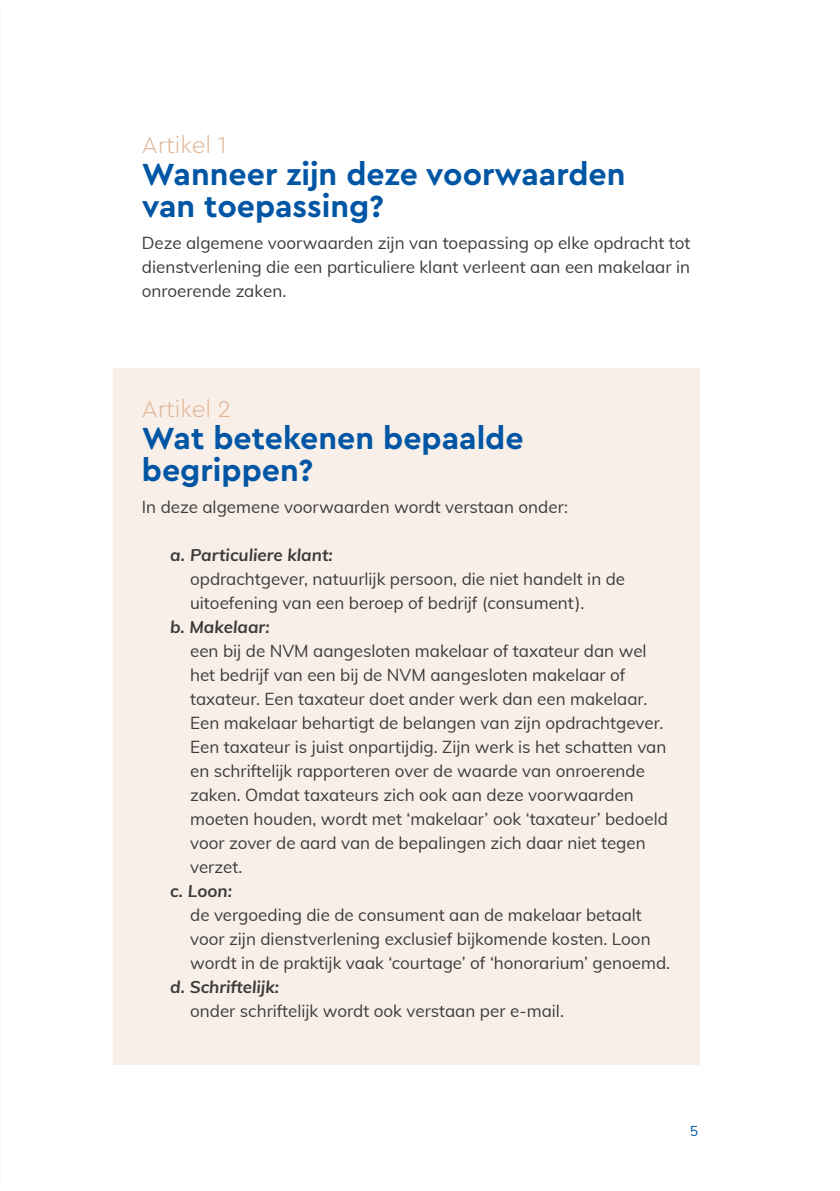
<style>
.page{position:relative;width:840px;height:1191px;background:#fff}
.page>*{position:absolute;margin:0;border:0;box-sizing:border-box;transform-origin:0 0}
.t1{font:700 32px/32px "Cera Pro";color:#0056a4}
.t2{font:300 24px "Cera Pro";color:#dfb392}
.t3{font:17px/24px "Muli";color:#3c3c3b}
.t4{font:italic 700 17px "Muli";color:#3c3c3b}
.t5{font:14px "Muli";color:#0056a4}
</style>
<div class="page">
<div style="left:113px;top:369px;width:586px;height:696px;background:#f9efe9"></div>
<h2 class="t2" style="left:142px;top:129px;width:86px">Artikel 1</h2>
<h1 class="t1" style="left:142px;top:157px;width:485px">Wanneer zijn deze voorwaarden van toepassing?</h1>
<p class="t3" style="left:142px;top:230px;width:549px;text-align:justify">Deze algemene voorwaarden zijn van toepassing op elke opdracht tot dienstverlening die een particuliere klant verleent aan een makelaar in onroerende zaken.</p>
<h2 class="t2" style="left:142px;top:393px;width:91px">Artikel 2</h2>
<h1 class="t1" style="left:142px;top:421px;width:383px">Wat betekenen bepaalde begrippen?</h1>
<p class="t3" style="left:142px;top:494px;width:427px">In deze algemene voorwaarden wordt verstaan onder:</p>
<p class="t4" style="left:170px;top:542px;width:164px">a. Particuliere klant:</p>
<p class="t3" style="left:190px;top:566px;width:436px">opdrachtgever, natuurlijk persoon, die niet handelt in de uitoefening van een beroep of bedrijf (consument).</p>
<p class="t4" style="left:170px;top:614px;width:101px">b. Makelaar:</p>
<p class="t3" style="left:190px;top:638px;width:479px">een bij de NVM aangesloten makelaar of taxateur dan wel het bedrijf van een bij de NVM aangesloten makelaar of taxateur. Een taxateur doet ander werk dan een makelaar.<br>Een makelaar behartigt de belangen van zijn opdrachtgever.<br>Een taxateur is juist onpartijdig. Zijn werk is het schatten van en schriftelijk rapporteren over de waarde van onroerende zaken. Omdat taxateurs zich ook aan deze voorwaarden moeten houden, wordt met ‘makelaar’ ook ‘taxateur’ bedoeld voor zover de aard van de bepalingen zich daar niet tegen verzet.</p>
<p class="t4" style="left:170px;top:878px;width:63px">c. Loon:</p>
<p class="t3" style="left:190px;top:902px;width:481px">de vergoeding die de consument aan de makelaar betaalt voor zijn dienstverlening exclusief bijkomende kosten. Loon wordt in de praktijk vaak ‘courtage’ of ‘honorarium’ genoemd.</p>
<p class="t4" style="left:170px;top:974px;width:110px">d. Schriftelijk:</p>
<p class="t3" style="left:190px;top:998px;width:375px">onder schriftelijk wordt ook verstaan per e-mail.</p>
<p class="t5" style="left:689px;top:1120px;width:10px">5</p>
</div>
